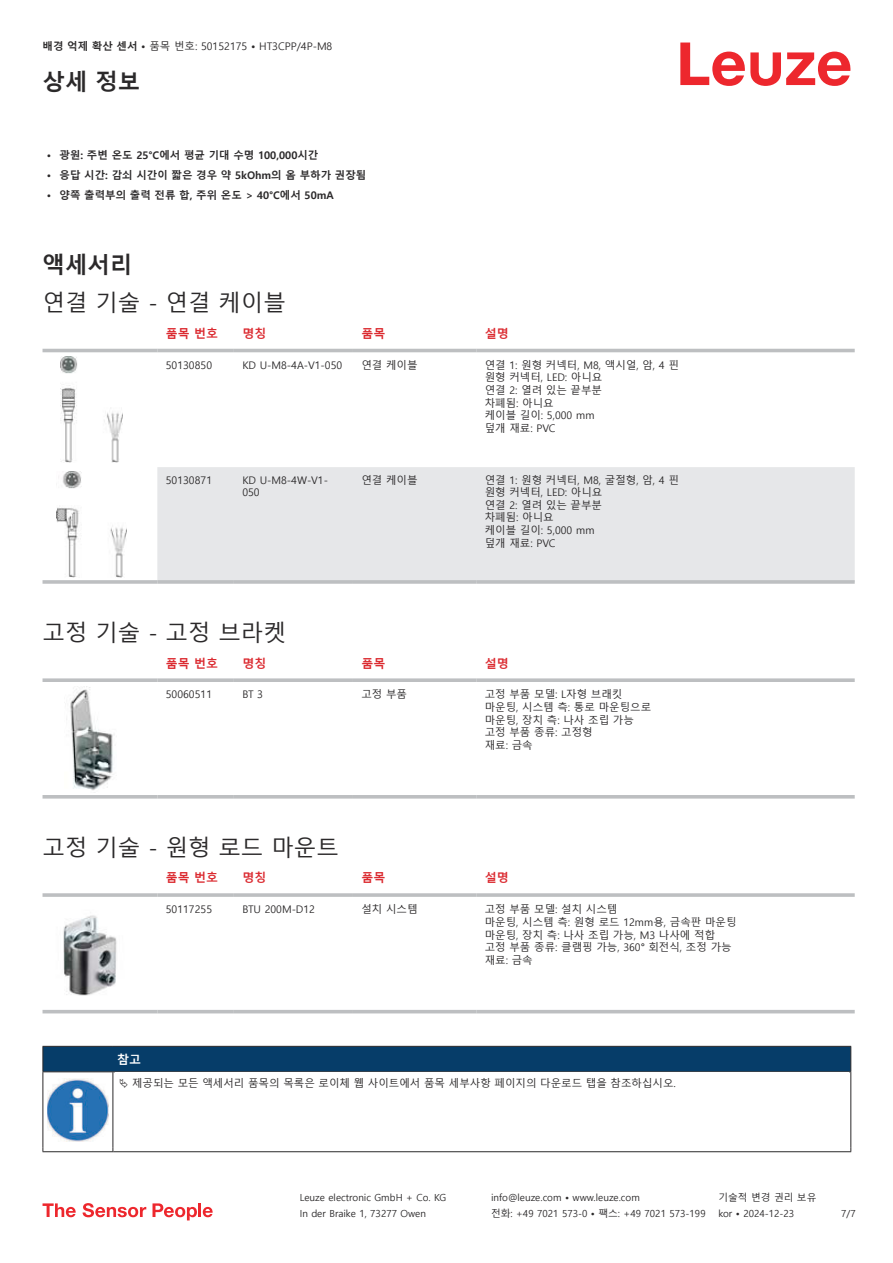
<style>
.page{position:relative;width:893px;height:1263px;background:#fff}
.page>*{position:absolute;margin:0;border:0;box-sizing:border-box;transform-origin:0 0}
.t1{font:22.5px "Malgun Gothic";color:#2b292a}
.t2{font:700 22.5px "Malgun Gothic";color:#2b292a}
.t3{font:700 12px "Malgun Gothic";color:#db2a30}
.t4{font:700 12px "Malgun Gothic";color:#fff}
.t5{font:10.5px/12.6px "Malgun Gothic";color:#2b292a}
.t6{font:700 10.5px "Malgun Gothic";color:#2b292a}
.t7{font:9.75px "Malgun Gothic";color:#2b292a}
.s1{font-weight:700}
</style>
<div class="page">
<svg style="left:680px;top:43px;width:170px;height:43px"></svg>
<svg style="left:43px;top:348px;width:812px;height:187px"></svg>
<div style="left:157px;top:467px;width:698px;height:113px;background:#e6e7e9"></div>
<hr style="left:43px;top:349px;width:114px;height:3px;background:#bdbfc1">
<hr style="left:157px;top:349px;width:77px;height:3px;background:#bdbfc1">
<hr style="left:234px;top:349px;width:119px;height:3px;background:#bdbfc1">
<hr style="left:353px;top:349px;width:123px;height:3px;background:#bdbfc1">
<hr style="left:476px;top:349px;width:379px;height:3px;background:#bdbfc1">
<hr style="left:43px;top:580px;width:114px;height:4px;background:#bdbfc1">
<hr style="left:157px;top:580px;width:77px;height:4px;background:#bdbfc1">
<svg style="left:234px;top:580px;width:119px;height:4px"></svg>
<svg style="left:353px;top:580px;width:123px;height:4px"></svg>
<hr style="left:476px;top:580px;width:379px;height:4px;background:#bdbfc1">
<img style="left:60px;top:357px;width:63px;height:106px">
<img style="left:56px;top:471px;width:70px;height:107px">
<svg style="left:43px;top:798px;width:812px;height:1px"></svg>
<svg style="left:43px;top:678px;width:114px;height:4px"></svg>
<svg style="left:157px;top:678px;width:77px;height:4px"></svg>
<svg style="left:234px;top:678px;width:119px;height:4px"></svg>
<svg style="left:353px;top:678px;width:123px;height:4px"></svg>
<svg style="left:476px;top:678px;width:379px;height:4px;background:#c3c5c7"></svg>
<hr style="left:43px;top:795px;width:114px;height:3px;background:#bdbfc1">
<hr style="left:157px;top:795px;width:77px;height:3px;background:#bdbfc1">
<hr style="left:234px;top:795px;width:119px;height:3px;background:#bdbfc1">
<hr style="left:353px;top:795px;width:123px;height:3px;background:#bdbfc1">
<hr style="left:476px;top:795px;width:379px;height:3px;background:#bdbfc1">
<img style="left:66px;top:686px;width:49px;height:104px">
<svg style="left:43px;top:1013px;width:812px;height:1px"></svg>
<svg style="left:43px;top:893px;width:114px;height:4px"></svg>
<hr style="left:157px;top:893px;width:77px;height:4px;background:#c6c8c9">
<svg style="left:234px;top:893px;width:119px;height:4px"></svg>
<svg style="left:353px;top:893px;width:123px;height:4px"></svg>
<hr style="left:476px;top:893px;width:379px;height:4px;background:#c6c8c9">
<hr style="left:43px;top:1010px;width:114px;height:3px;background:#bdbfc1">
<hr style="left:157px;top:1010px;width:77px;height:3px;background:#bdbfc1">
<hr style="left:234px;top:1010px;width:119px;height:3px;background:#bdbfc1">
<hr style="left:353px;top:1010px;width:123px;height:3px;background:#bdbfc1">
<hr style="left:476px;top:1010px;width:379px;height:3px;background:#bdbfc1">
<img style="left:63px;top:915px;width:54px;height:81px">
<div style="left:43px;top:1046px;width:808px;height:26px;background:#063d69"></div>
<hr style="left:113px;top:1071px;width:738px;height:1px;background:#2b292a">
<hr style="left:43px;top:1072px;width:1px;height:75px;background:#2b292a">
<hr style="left:113px;top:1072px;width:1px;height:75px;background:#2b292a">
<hr style="left:850px;top:1072px;width:1px;height:75px;background:#2b292a">
<hr style="left:43px;top:1151px;width:70px;height:1px;background:#2b292a">
<hr style="left:113px;top:1151px;width:738px;height:1px;background:#2b292a">
<img style="left:47px;top:1078px;width:61px;height:63px">
<svg style="left:43px;top:1203px;width:33px;height:14px"></svg>
<svg style="left:83px;top:1203px;width:63px;height:14px"></svg>
<svg style="left:153px;top:1203px;width:44px;height:17px"></svg>
<hr style="left:198px;top:1203px;width:3px;height:14px;background:#ed272d">
<svg style="left:203px;top:1207px;width:10px;height:10px"></svg>
<p class="t5" style="left:43px;top:40px;width:291px"><span class="s1">배경 억제 확산 센서 •</span> 품목 번호: 50152175 <span class="s1">•</span> HT3CPP/4P-M8</p>
<h1 class="t2" style="left:43px;top:69px;width:99px">상세 정보</h1>
<p class="t6" style="left:47px;top:148px;width:273px">• 광원: 주변 온도 25°C에서 평균 기대 수명 100,000시간</p>
<p class="t6" style="left:47px;top:169px;width:321px">• 응답 시간: 감쇠 시간이 짧은 경우 약 5kOhm의 옴 부하가 권장됨</p>
<p class="t6" style="left:47px;top:189px;width:289px">• 양쪽 출력부의 출력 전류 합, 주위 온도 &gt; 40°C에서 50mA</p>
<h1 class="t2" style="left:43px;top:251px;width:91px">액세서리</h1>
<h1 class="t1" style="left:43px;top:290px;width:245px">연결 기술 - 연결 케이블</h1>
<p class="t3" style="left:166px;top:326px;width:54px">품목 번호</p>
<p class="t3" style="left:242px;top:326px;width:25px">명칭</p>
<p class="t3" style="left:361px;top:326px;width:25px">품목</p>
<p class="t3" style="left:485px;top:326px;width:25px">설명</p>
<p class="t5" style="left:166px;top:359px;width:48px">50130850</p>
<p class="t5" style="left:242px;top:359px;width:101px">KD U-M8-4A-V1-050</p>
<p class="t5" style="left:361px;top:359px;width:58px">연결 케이블</p>
<p class="t5" style="left:485px;top:359px;width:196px">연결 1: 원형 커넥터, M8, 액시얼, 암, 4 핀 원형 커넥터, LED: 아니요<br>연결 2: 열려 있는 끝부분<br>차폐됨: 아니요<br>케이블 길이: 5,000 mm<br>덮개 재료: PVC</p>
<p class="t5" style="left:166px;top:474px;width:48px">50130871</p>
<p class="t5" style="left:242px;top:474px;width:87px">KD U-M8-4W-V1-<br>050</p>
<p class="t5" style="left:361px;top:474px;width:58px">연결 케이블</p>
<p class="t5" style="left:485px;top:474px;width:196px">연결 1: 원형 커넥터, M8, 굴절형, 암, 4 핀 원형 커넥터, LED: 아니요<br>연결 2: 열려 있는 끝부분<br>차폐됨: 아니요<br>케이블 길이: 5,000 mm<br>덮개 재료: PVC</p>
<h1 class="t1" style="left:43px;top:620px;width:245px">고정 기술 - 고정 브라켓</h1>
<p class="t3" style="left:166px;top:656px;width:54px">품목 번호</p>
<p class="t3" style="left:242px;top:656px;width:25px">명칭</p>
<p class="t3" style="left:361px;top:656px;width:25px">품목</p>
<p class="t3" style="left:485px;top:656px;width:25px">설명</p>
<p class="t5" style="left:166px;top:688px;width:48px">50060511</p>
<p class="t5" style="left:242px;top:688px;width:22px">BT 3</p>
<p class="t5" style="left:361px;top:688px;width:47px">고정 부품</p>
<p class="t5" style="left:485px;top:688px;width:168px">고정 부품 모델: L자형 브래킷 마운팅, 시스템 측: 통로 마운팅으로 마운팅, 장치 측: 나사 조립 가능 고정 부품 종류: 고정형<br>재료: 금속</p>
<h1 class="t1" style="left:43px;top:835px;width:298px">고정 기술 - 원형 로드 마운트</h1>
<p class="t3" style="left:166px;top:871px;width:54px">품목 번호</p>
<p class="t3" style="left:242px;top:871px;width:25px">명칭</p>
<p class="t3" style="left:361px;top:871px;width:25px">품목</p>
<p class="t3" style="left:485px;top:871px;width:25px">설명</p>
<p class="t5" style="left:166px;top:903px;width:48px">50117255</p>
<p class="t5" style="left:242px;top:903px;width:74px">BTU 200M-D12</p>
<p class="t5" style="left:361px;top:903px;width:58px">설치 시스템</p>
<p class="t5" style="left:485px;top:903px;width:253px">고정 부품 모델: 설치 시스템<br>마운팅, 시스템 측: 원형 로드 12mm용, 금속판 마운팅 마운팅, 장치 측: 나사 조립 가능, M3 나사에 적합 고정 부품 종류: 클램핑 가능, 360° 회전식, 조정 가능 재료: 금속</p>
<p class="t4" style="left:117px;top:1053px;width:25px">참고</p>
<p class="t5" style="left:132px;top:1077px;width:545px">제공되는 모든 액세서리 품목의 목록은 로이체 웹 사이트에서 품목 세부사항 페이지의 다운로드 탭을 참조하십시오.</p>
<p class="t7" style="left:300px;top:1192px;width:148px">Leuze electronic GmbH + Co. KG</p>
<p class="t7" style="left:491px;top:1192px;width:150px">info@leuze.com • www.leuze.com</p>
<p class="t7" style="left:718px;top:1192px;width:100px">기술적 변경 권리 보유</p>
<p class="t7" style="left:300px;top:1208px;width:128px">In der Braike 1, 73277 Owen</p>
<p class="t7" style="left:491px;top:1208px;width:216px">전화: +49 7021 573-0 • 팩스: +49 7021 573-199</p>
<p class="t7" style="left:718px;top:1208px;width:77px">kor • 2024-12-23</p>
<p class="t7" style="left:841px;top:1208px;width:16px">7/7</p>
</div>
